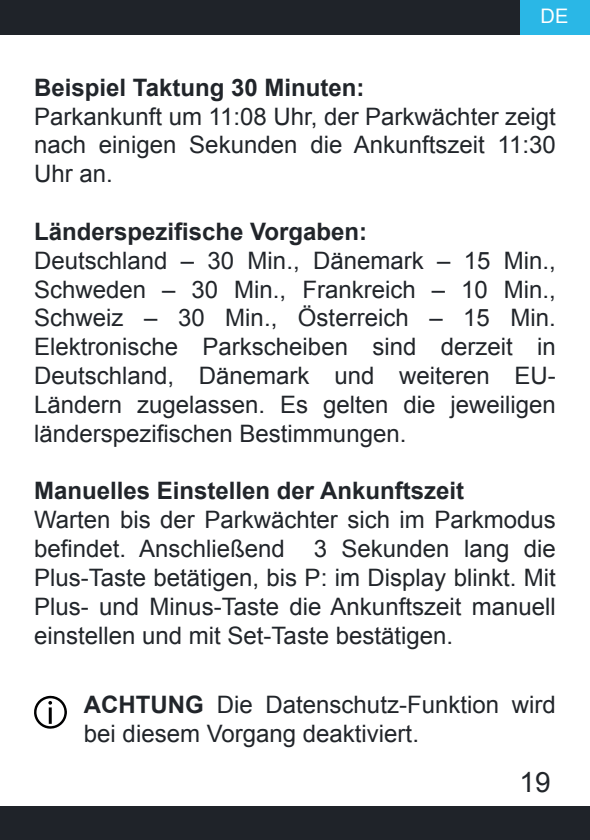
<style>
.page{position:relative;width:590px;height:840px;background:#fff}
.page>*{position:absolute;margin:0;border:0;box-sizing:border-box;transform-origin:0 0}
.t1{font:28px "Arial";color:#21252a}
.t2{font:24px/28.8px "Arial";color:#21252a;text-align:justify}
.t3{font:700 24px "Arial";color:#21252a}
.t4{font:20px "Arial";color:#fff}
.s1{font-weight:700}
</style>
<div class="page">
<svg style="left:34px;top:695px;width:33px;height:33px"></svg>
<div style="left:0;top:0;width:590px;height:34px;background:#1f2329"></div>
<div style="left:520px;top:0;width:70px;height:34px;background:#2ab7e6"></div>
<div style="left:0;top:806px;width:590px;height:33px;background:#1f2329"></div>
<p class="t4" style="left:540px;top:3px;width:29px">DE</p>
<p class="t3" style="left:34px;top:71px;width:332px">Beispiel Taktung 30 Minuten:</p>
<p class="t2" style="left:34px;top:102px;width:523px">Parkankunft um 11:08 Uhr, der Parkwächter zeigt nach einigen Sekunden die Ankunftszeit 11:30<br>Uhr an.</p>
<p class="t3" style="left:34px;top:215px;width:334px">Länderspezifische Vorgaben:</p>
<p class="t2" style="left:34px;top:246px;width:523px">Deutschland – 30 Min., Dänemark – 15 Min., Schweden – 30 Min., Frankreich – 10 Min., Schweiz – 30 Min., Österreich – 15 Min.<br>Elektronische Parkscheiben sind derzeit in Deutschland, Dänemark und weiteren EU-Ländern zugelassen. Es gelten die jeweiligen länderspezifischen Bestimmungen.</p>
<p class="t3" style="left:34px;top:475px;width:431px">Manuelles Einstellen der Ankunftszeit</p>
<p class="t2" style="left:34px;top:505px;width:523px">Warten bis der Parkwächter sich im Parkmodus befindet. Anschließend 3 Sekunden lang die Plus-Taste betätigen, bis P: im Display blinkt. Mit Plus- und Minus-Taste die Ankunftszeit manuell einstellen und mit Set-Taste bestätigen.</p>
<p class="t2" style="left:84px;top:690px;width:473px"><span class="s1">ACHTUNG</span> Die Datenschutz-Funktion wird bei diesem Vorgang deaktiviert.</p>
<p class="t1" style="left:519px;top:763px;width:33px">19</p>
</div>
